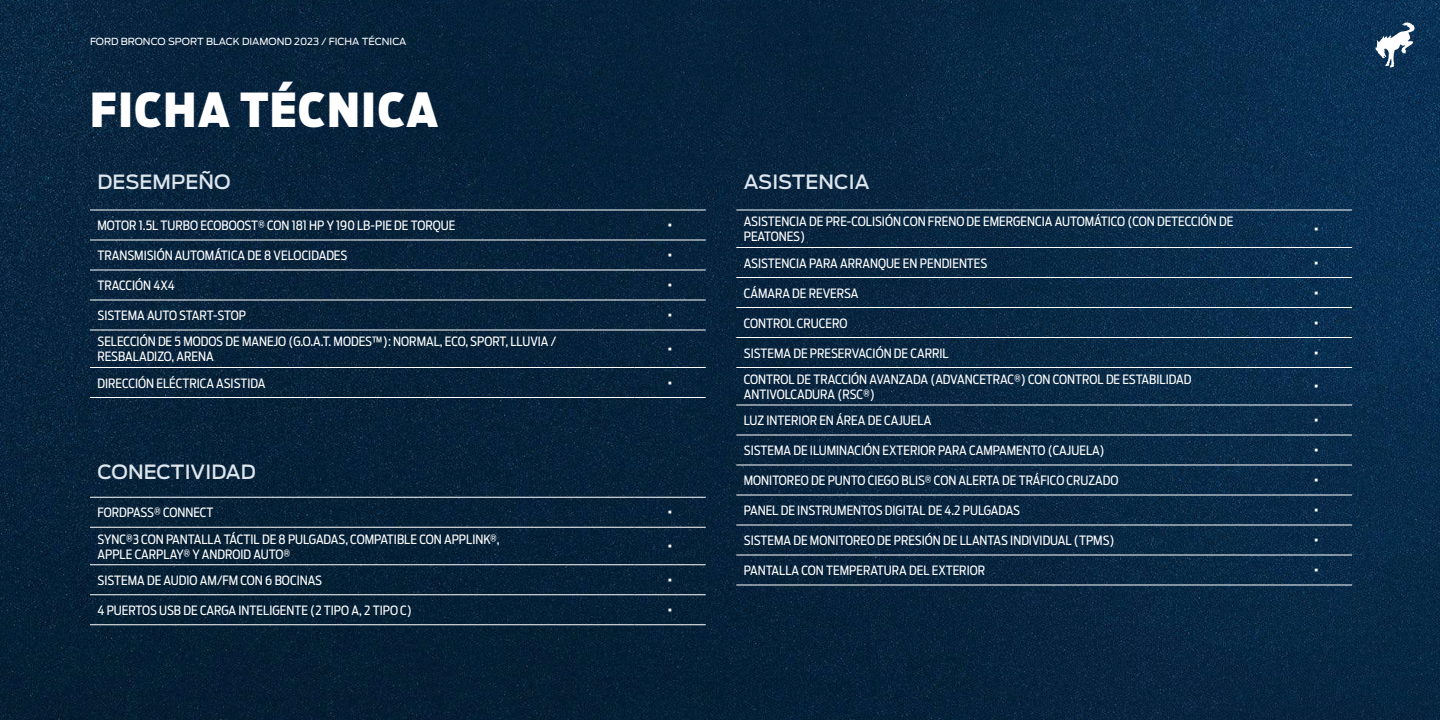
<style>
.page{position:relative;width:1440px;height:720px;background:#fff}
.page>*{position:absolute;margin:0;border:0;box-sizing:border-box;transform-origin:0 0}
.t1{font:900 46.5px "Ford Antenna Cond";letter-spacing:.03em;color:#fff}
.t2{font:500 19.5px "Ford Antenna";letter-spacing:.005em;color:#dee6ed}
.t3{font:12.75px/15px "Ford Antenna Cond";color:#fff}
.t4{font:900 12.75px "Ford Antenna Cond";color:#fff}
.t5{font:9.75px "Ford Antenna";color:#fff}
</style>
<div class="page">
<img style="left:0;top:0;width:1440px;height:720px">
<hr style="left:90px;top:210px;width:544px;height:1px;background:#fff">
<hr style="left:90px;top:240px;width:544px;height:1px;background:#fff">
<hr style="left:634px;top:240px;width:72px;height:1px;background:#fff">
<hr style="left:90px;top:270px;width:544px;height:1px;background:#fff">
<hr style="left:634px;top:270px;width:72px;height:1px;background:#fff">
<hr style="left:90px;top:300px;width:544px;height:1px;background:#fff">
<hr style="left:634px;top:300px;width:72px;height:1px;background:#fff">
<hr style="left:90px;top:330px;width:544px;height:1px;background:#fff">
<hr style="left:634px;top:330px;width:72px;height:1px;background:#fff">
<hr style="left:90px;top:367px;width:544px;height:1px;background:#fff">
<hr style="left:634px;top:367px;width:72px;height:1px;background:#fff">
<hr style="left:90px;top:397px;width:544px;height:1px;background:#fff">
<hr style="left:634px;top:397px;width:72px;height:1px;background:#fff">
<hr style="left:634px;top:210px;width:72px;height:1px;background:#fff">
<hr style="left:736px;top:210px;width:545px;height:1px;background:#fff">
<hr style="left:736px;top:247px;width:545px;height:1px;background:#fff">
<hr style="left:1281px;top:247px;width:71px;height:1px;background:#fff">
<hr style="left:736px;top:277px;width:545px;height:1px;background:#fff">
<hr style="left:1281px;top:277px;width:71px;height:1px;background:#fff">
<hr style="left:736px;top:307px;width:545px;height:1px;background:#fff">
<hr style="left:1281px;top:307px;width:71px;height:1px;background:#fff">
<hr style="left:736px;top:367px;width:545px;height:1px;background:#fff">
<hr style="left:1281px;top:367px;width:71px;height:1px;background:#fff">
<hr style="left:736px;top:405px;width:545px;height:1px;background:#fff">
<hr style="left:1281px;top:405px;width:71px;height:1px;background:#fff">
<hr style="left:736px;top:435px;width:545px;height:1px;background:#fff">
<hr style="left:1281px;top:435px;width:71px;height:1px;background:#fff">
<hr style="left:736px;top:465px;width:545px;height:1px;background:#fff">
<hr style="left:1281px;top:465px;width:71px;height:1px;background:#fff">
<hr style="left:736px;top:495px;width:545px;height:1px;background:#fff">
<hr style="left:1281px;top:495px;width:71px;height:1px;background:#fff">
<hr style="left:736px;top:525px;width:545px;height:1px;background:#fff">
<hr style="left:1281px;top:525px;width:71px;height:1px;background:#fff">
<hr style="left:736px;top:555px;width:545px;height:1px;background:#fff">
<hr style="left:1281px;top:555px;width:71px;height:1px;background:#fff">
<hr style="left:736px;top:585px;width:545px;height:1px;background:#fff">
<hr style="left:1281px;top:585px;width:71px;height:1px;background:#fff">
<hr style="left:1281px;top:210px;width:71px;height:1px;background:#fff">
<hr style="left:736px;top:337px;width:545px;height:1px;background:#fff">
<hr style="left:1281px;top:337px;width:71px;height:1px;background:#fff">
<hr style="left:90px;top:497px;width:544px;height:1px;background:#fff">
<hr style="left:634px;top:497px;width:72px;height:1px;background:#fff">
<hr style="left:90px;top:527px;width:544px;height:1px;background:#fff">
<hr style="left:634px;top:527px;width:72px;height:1px;background:#fff">
<hr style="left:90px;top:564px;width:544px;height:1px;background:#fff">
<hr style="left:634px;top:564px;width:72px;height:1px;background:#fff">
<hr style="left:90px;top:594px;width:544px;height:1px;background:#fff">
<hr style="left:634px;top:594px;width:72px;height:1px;background:#fff">
<hr style="left:90px;top:624px;width:544px;height:1px;background:#fff">
<hr style="left:634px;top:624px;width:72px;height:1px;background:#fff">
<svg style="left:1375px;top:22px;width:40px;height:46px"></svg>
<p class="t5" style="left:90px;top:33px;width:318px">FORD BRONCO SPORT BLACK DIAMOND 2023 / FICHA TÉCNICA</p>
<h1 class="t1" style="left:90px;top:67px;width:350px">FICHA TÉCNICA</h1>
<h2 class="t2" style="left:98px;top:165px;width:135px">DESEMPEÑO</h2>
<p class="t3" style="left:98px;top:216px;width:359px">MOTOR 1.5L TURBO ECOBOOST® CON 181 HP Y 190 LB-PIE DE TORQUE</p>
<p class="t4" style="left:668px;top:214px;width:5px">·</p>
<p class="t3" style="left:98px;top:246px;width:251px">TRANSMISIÓN AUTOMÁTICA DE 8 VELOCIDADES</p>
<p class="t4" style="left:668px;top:244px;width:5px">·</p>
<p class="t3" style="left:98px;top:276px;width:79px">TRACCIÓN 4X4</p>
<p class="t4" style="left:668px;top:274px;width:5px">·</p>
<p class="t3" style="left:98px;top:306px;width:150px">SISTEMA AUTO START-STOP</p>
<p class="t4" style="left:668px;top:304px;width:5px">·</p>
<p class="t3" style="left:98px;top:333px;width:460px">SELECCIÓN DE 5 MODOS DE MANEJO (G.O.A.T. MODES™): NORMAL, ECO, SPORT, LLUVIA /<br>RESBALADIZO, ARENA</p>
<p class="t4" style="left:668px;top:337px;width:5px">·</p>
<p class="t3" style="left:98px;top:374px;width:169px">DIRECCIÓN ELÉCTRICA ASISTIDA</p>
<p class="t4" style="left:668px;top:371px;width:5px">·</p>
<h2 class="t2" style="left:98px;top:455px;width:160px">CONECTIVIDAD</h2>
<p class="t3" style="left:98px;top:504px;width:118px">FORDPASS® CONNECT</p>
<p class="t4" style="left:668px;top:501px;width:5px">·</p>
<p class="t3" style="left:98px;top:530px;width:404px">SYNC®3 CON PANTALLA TÁCTIL DE 8 PULGADAS, COMPATIBLE CON APPLINK®,<br>APPLE CARPLAY® Y ANDROID AUTO®</p>
<p class="t4" style="left:668px;top:535px;width:5px">·</p>
<p class="t3" style="left:98px;top:571px;width:226px">SISTEMA DE AUDIO AM/FM CON 6 BOCINAS</p>
<p class="t4" style="left:668px;top:568px;width:5px">·</p>
<p class="t3" style="left:98px;top:601px;width:316px">4 PUERTOS USB DE CARGA INTELIGENTE (2 TIPO A, 2 TIPO C)</p>
<p class="t4" style="left:668px;top:598px;width:5px">·</p>
<h2 class="t2" style="left:744px;top:165px;width:127px">ASISTENCIA</h2>
<p class="t3" style="left:744px;top:213px;width:491px">ASISTENCIA DE PRE-COLISIÓN CON FRENO DE EMERGENCIA AUTOMÁTICO (CON DETECCIÓN DE<br>PEATONES)</p>
<p class="t4" style="left:1315px;top:217px;width:5px">·</p>
<p class="t3" style="left:744px;top:254px;width:245px">ASISTENCIA PARA ARRANQUE EN PENDIENTES</p>
<p class="t4" style="left:1315px;top:251px;width:5px">·</p>
<p class="t3" style="left:744px;top:284px;width:116px">CÁMARA DE REVERSA</p>
<p class="t4" style="left:1315px;top:281px;width:5px">·</p>
<p class="t3" style="left:744px;top:314px;width:105px">CONTROL CRUCERO</p>
<p class="t4" style="left:1315px;top:311px;width:5px">·</p>
<p class="t3" style="left:744px;top:344px;width:206px">SISTEMA DE PRESERVACIÓN DE CARRIL</p>
<p class="t4" style="left:1315px;top:341px;width:5px">·</p>
<p class="t3" style="left:744px;top:370px;width:449px">CONTROL DE TRACCIÓN AVANZADA (ADVANCETRAC®) CON CONTROL DE ESTABILIDAD<br>ANTIVOLCADURA (RSC®)</p>
<p class="t4" style="left:1315px;top:375px;width:5px">·</p>
<p class="t3" style="left:744px;top:411px;width:189px">LUZ INTERIOR EN ÁREA DE CAJUELA</p>
<p class="t4" style="left:1315px;top:409px;width:5px">·</p>
<p class="t3" style="left:744px;top:441px;width:362px">SISTEMA DE ILUMINACIÓN EXTERIOR PARA CAMPAMENTO (CAJUELA)</p>
<p class="t4" style="left:1315px;top:439px;width:5px">·</p>
<p class="t3" style="left:744px;top:471px;width:376px">MONITOREO DE PUNTO CIEGO BLIS® CON ALERTA DE TRÁFICO CRUZADO</p>
<p class="t4" style="left:1315px;top:469px;width:5px">·</p>
<p class="t3" style="left:744px;top:501px;width:278px">PANEL DE INSTRUMENTOS DIGITAL DE 4.2 PULGADAS</p>
<p class="t4" style="left:1315px;top:499px;width:5px">·</p>
<p class="t3" style="left:744px;top:531px;width:372px">SISTEMA DE MONITOREO DE PRESIÓN DE LLANTAS INDIVIDUAL (TPMS)</p>
<p class="t4" style="left:1315px;top:529px;width:5px">·</p>
<p class="t3" style="left:744px;top:561px;width:243px">PANTALLA CON TEMPERATURA DEL EXTERIOR</p>
<p class="t4" style="left:1315px;top:559px;width:5px">·</p>
</div>
